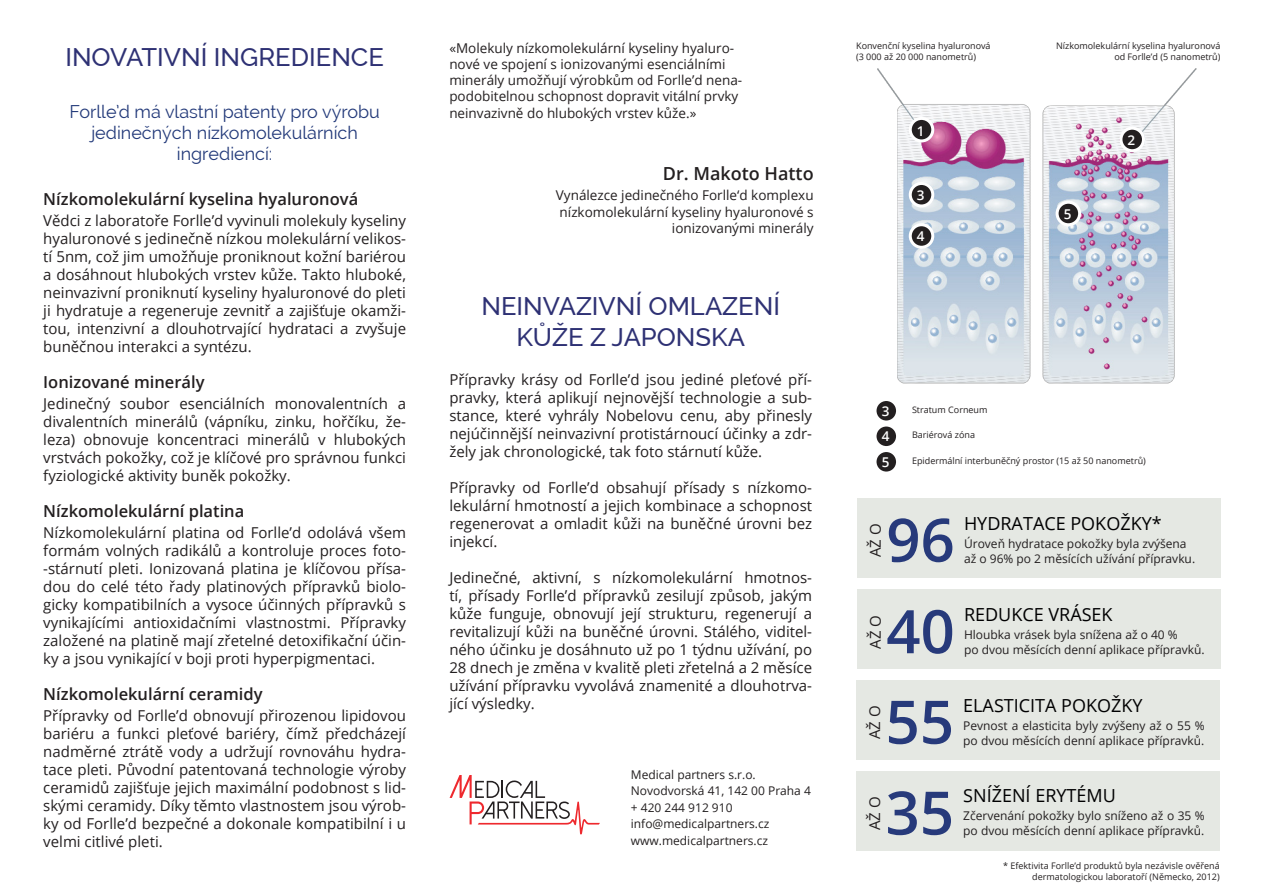
<style>
.page{position:relative;width:1263px;height:893px;background:#fff}
.page>*{position:absolute;margin:0;border:0;box-sizing:border-box;transform-origin:0 0}
.t1{font:600 60px "Open Sans";color:#273a7b}
.t2{font:500 25.5px/30.6px "Raleway";color:#2e3174;text-align:center}
.t3{font:18px/21px "Raleway";color:#233a7a;text-align:center}
.t4{font:18px "Open Sans";color:#000001}
.t5{font:600 18px "Open Sans";color:#231f20}
.t6{font:600 16.5px "Open Sans";color:#231f20}
.t7{font:15px/18px "Open Sans";color:#231f20;text-align:justify}
.t8{font:13.5px/16.2px "Open Sans";color:#231f20}
.t9{font:600 13.5px "Open Sans";color:#fff}
.t10{font:12px/15px "Open Sans";color:#231f20}
.t11{font:9px/10.8px "Open Sans";color:#231f20;text-align:right}
</style>
<div class="page">
<svg style="left:450px;top:775px;width:150px;height:60px"></svg>
<img style="left:878px;top:68px;width:153px;height:315px">
<img style="left:1043px;top:68px;width:153px;height:315px">
<div style="left:910px;top:118px;width:23px;height:23px;background:#231f20;border-radius:50%"></div>
<div style="left:909px;top:117px;width:25px;height:25px;border:3px solid #fff;border-radius:50%"></div>
<div style="left:910px;top:183px;width:23px;height:23px;background:#231f20;border-radius:50%"></div>
<div style="left:909px;top:182px;width:25px;height:25px;border:3px solid #fff;border-radius:50%"></div>
<div style="left:910px;top:225px;width:23px;height:22px;background:#231f20;border-radius:50%"></div>
<div style="left:909px;top:223px;width:25px;height:26px;border:3px solid #fff;border-radius:50%"></div>
<div style="left:1121px;top:128px;width:22px;height:23px;background:#231f20;border-radius:50%"></div>
<div style="left:1119px;top:127px;width:26px;height:25px;border:3px solid #fff;border-radius:50%"></div>
<div style="left:1057px;top:202px;width:22px;height:23px;background:#231f20;border-radius:50%"></div>
<div style="left:1055px;top:201px;width:26px;height:25px;border:3px solid #fff;border-radius:50%"></div>
<div style="left:875px;top:399px;width:22px;height:23px;background:#231f20;border-radius:50%"></div>
<div style="left:873px;top:398px;width:26px;height:25px;border:3px solid #fff;border-radius:50%"></div>
<div style="left:875px;top:425px;width:22px;height:23px;background:#231f20;border-radius:50%"></div>
<div style="left:873px;top:423px;width:26px;height:26px;border:3px solid #fff;border-radius:50%"></div>
<div style="left:875px;top:451px;width:22px;height:22px;background:#231f20;border-radius:50%"></div>
<div style="left:873px;top:449px;width:26px;height:26px;border:3px solid #fff;border-radius:50%"></div>
<div style="left:857px;top:498px;width:363px;height:80px;background:#e5e8e3"></div>
<div style="left:857px;top:590px;width:363px;height:79px;background:#e5e8e3"></div>
<div style="left:856px;top:680px;width:364px;height:79px;background:#e5e8e3"></div>
<div style="left:856px;top:771px;width:364px;height:79px;background:#e5e8e3"></div>
<p class="t2" style="left:65px;top:42px;width:320px">INOVATIVNÍ INGREDIENCE</p>
<p class="t3" style="left:70px;top:101px;width:312px">Forlle’d má vlastní patenty pro výrobu jedinečných nízkomolekulárních ingrediencí:</p>
<p class="t6" style="left:43px;top:188px;width:316px">Nízkomolekulární kyselina hyaluronová</p>
<p class="t7" style="left:43px;top:211px;width:364px">Vědci z laboratoře Forlle’d vyvinuli molekuly kyseliny hyaluronové s jedinečně nízkou molekulární velikos&shy;tí 5nm, což jim umožňuje proniknout kožní bariérou a dosáhnout hlubokých vrstev kůže. Takto hluboké, neinvazivní proniknutí kyseliny hyaluronové do pleti ji hydratuje a regeneruje zevnitř a zajišťuje okamži&shy;tou, intenzivní a dlouhotrvající hydrataci a zvyšuje buněčnou interakci a syntézu.</p>
<p class="t6" style="left:43px;top:371px;width:163px">Ionizované minerály</p>
<p class="t7" style="left:43px;top:394px;width:364px">Jedinečný soubor esenciálních monovalentních a divalentních minerálů (vápníku, zinku, hořčíku, že&shy;leza) obnovuje koncentraci minerálů v hlubokých vrstvách pokožky, což je klíčové pro správnou funkci fyziologické aktivity buněk pokožky.</p>
<p class="t6" style="left:43px;top:500px;width:203px">Nízkomolekulární platina</p>
<p class="t7" style="left:43px;top:523px;width:364px">Nízkomolekulární platina od Forlle’d odolává všem formám volných radikálů a kontroluje proces foto--stárnutí pleti. Ionizovaná platina je klíčovou přísa&shy;dou do celé této řady platinových přípravků biolo&shy;gicky kompatibilních a vysoce účinných přípravků s vynikajícími antioxidačními vlastnostmi. Přípravky založené na platině mají zřetelné detoxifikační účin&shy;ky a jsou vynikající v boji proti hyperpigmentaci.</p>
<p class="t6" style="left:43px;top:683px;width:221px">Nízkomolekulární ceramidy</p>
<p class="t7" style="left:43px;top:706px;width:364px">Přípravky od Forlle’d obnovují přirozenou lipidovou bariéru a funkci pleťové bariéry, čímž předcházejí nadměrné ztrátě vody a udržují rovnováhu hydra&shy;tace pleti. Původní patentovaná technologie výroby ceramidů zajišťuje jejich maximální podobnost s lid&shy;skými ceramidy. Díky těmto vlastnostem jsou výrob&shy;ky od Forlle’d bezpečné a dokonale kompatibilní i u velmi citlivé pleti.</p>
<p class="t8" style="left:449px;top:40px;width:294px">«Molekuly nízkomolekulární kyseliny hyaluro&shy;nové ve spojení s ionizovanými esenciálními minerály umožňují výrobkům od Forlle’d nena&shy;podobitelnou schopnost dopravit vitální prvky neinvazivně do hlubokých vrstev kůže.»</p>
<p class="t5" style="left:663px;top:161px;width:152px">Dr. Makoto Hatto</p>
<p class="t8" style="left:556px;top:187px;width:259px;text-align:right">Vynálezce jedinečného Forlle‘d komplexu nízkomolekulární kyseliny hyaluronové s ionizovanými minerály</p>
<p class="t2" style="left:481px;top:291px;width:300px">NEINVAZIVNÍ OMLAZENÍ<br>KŮŽE Z JAPONSKA</p>
<p class="t7" style="left:449px;top:370px;width:364px">Přípravky krásy od Forlle’d jsou jediné pleťové pří&shy;pravky, která aplikují nejnovější technologie a sub&shy;stance, které vyhrály Nobelovu cenu, aby přinesly nejúčinnější neinvazivní protistárnoucí účinky a zdr&shy;žely jak chronologické, tak foto stárnutí kůže.</p>
<p class="t7" style="left:449px;top:478px;width:364px">Přípravky od Forlle’d obsahují přísady s nízkomo&shy;lekulární hmotností a jejich kombinace a schopnost regenerovat a omladit kůži na buněčné úrovni bez injekcí.</p>
<p class="t7" style="left:449px;top:568px;width:364px">Jedinečné, aktivní, s nízkomolekulární hmotnos&shy;tí, přísady Forlle’d přípravků zesilují způsob, jakým kůže funguje, obnovují její strukturu, regenerují a revitalizují kůži na buněčné úrovni. Stálého, viditel&shy;ného účinku je dosáhnuto už po 1 týdnu užívání, po 28 dnech je změna v kvalitě pleti zřetelná a 2 měsíce užívání přípravku vyvolává znamenité a dlouhotrva&shy;jící výsledky.</p>
<p class="t10" style="left:631px;top:767px;width:126px">Medical partners s.r.o.</p>
<p class="t10" style="left:631px;top:783px;width:182px">Novodvorská 41, 142 00 Praha 4</p>
<p class="t10" style="left:631px;top:800px;width:103px">+ 420 244 912 910</p>
<p class="t10" style="left:631px;top:816px;width:140px">info@medicalpartners.cz</p>
<p class="t10" style="left:631px;top:833px;width:139px">www.medicalpartners.cz</p>
<p class="t11" style="left:856px;top:41px;width:136px">Konvenční kyselina hyaluronová</p>
<p class="t11" style="left:856px;top:51px;width:121px">(3 000 až 20 000 nanometrů)</p>
<p class="t11" style="left:1056px;top:41px;width:166px">Nízkomolekulární kyselina hyaluronová od Forlle’d (5 nanometrů)</p>
<p class="t9" style="left:917px;top:121px;width:9px">1</p>
<p class="t9" style="left:917px;top:186px;width:9px">3</p>
<p class="t9" style="left:917px;top:227px;width:9px">4</p>
<p class="t9" style="left:1064px;top:204px;width:9px">5</p>
<p class="t9" style="left:1127px;top:130px;width:9px">2</p>
<p class="t9" style="left:882px;top:402px;width:9px">3</p>
<p class="t9" style="left:882px;top:427px;width:9px">4</p>
<p class="t9" style="left:882px;top:453px;width:9px">5</p>
<p class="t11" style="left:912px;top:404px;width:77px">Stratum Corneum</p>
<p class="t11" style="left:912px;top:429px;width:64px">Bariérová zóna</p>
<p class="t11" style="left:912px;top:455px;width:235px">Epidermální interbuněčný prostor (15 až 50 nanometrů)</p>
<p class="t7" style="left:866px;top:557px;width:35px;rotate:-90deg">AŽ O</p>
<p class="t1" style="left:886px;top:499px;width:70px">96</p>
<p class="t4" style="left:964px;top:511px;width:199px">HYDRATACE POKOŽKY*</p>
<p class="t10" style="left:964px;top:535px;width:224px">Úroveň hydratace pokožky byla zvýšena</p>
<p class="t10" style="left:964px;top:550px;width:233px">až o 96% po 2 měsících užívání přípravku.</p>
<p class="t7" style="left:866px;top:649px;width:35px;rotate:-90deg">AŽ O</p>
<p class="t1" style="left:886px;top:590px;width:70px">40</p>
<p class="t4" style="left:964px;top:602px;width:150px">REDUKCE VRÁSEK</p>
<p class="t10" style="left:964px;top:627px;width:215px">Hloubka vrásek byla snížena až o 40 %</p>
<p class="t10" style="left:964px;top:642px;width:242px">po dvou měsících denní aplikace přípravků.</p>
<p class="t7" style="left:865px;top:739px;width:35px;rotate:-90deg">AŽ O</p>
<p class="t1" style="left:885px;top:681px;width:70px">55</p>
<p class="t4" style="left:963px;top:693px;width:181px">ELASTICITA POKOŽKY</p>
<p class="t10" style="left:963px;top:717px;width:243px">Pevnost a elasticita byly zvýšeny až o 55 % po dvou měsících denní aplikace přípravků.</p>
<p class="t7" style="left:865px;top:830px;width:35px;rotate:-90deg">AŽ O</p>
<p class="t1" style="left:885px;top:772px;width:70px">35</p>
<p class="t4" style="left:963px;top:784px;width:154px">SNÍŽENÍ ERYTÉMU</p>
<p class="t10" style="left:963px;top:808px;width:243px">Zčervenání pokožky bylo sníženo až o 35 % po dvou měsících denní aplikace přípravků.</p>
<p class="t11" style="left:1003px;top:860px;width:218px">* Efektivita Forlle’d produktů byla nezávisle ověřená</p>
<p class="t11" style="left:1032px;top:871px;width:189px">dermatologickou laboratoří (Německo, 2012)</p>
</div>
